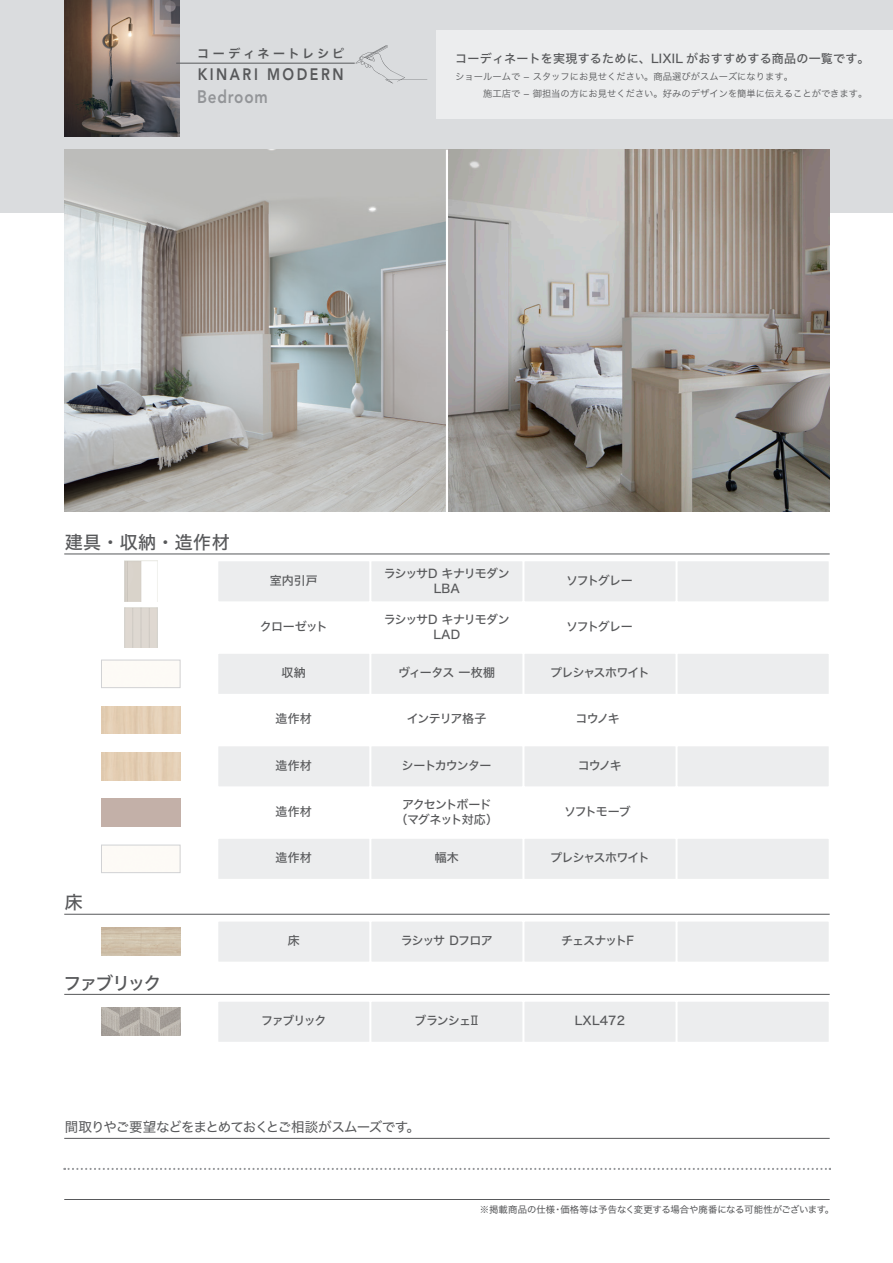
<style>
.page{position:relative;width:893px;height:1263px;background:#fff}
.page>*{position:absolute;margin:0;border:0;box-sizing:border-box;transform-origin:0 0}
.t1{font:18px "Hiragino Sans W5";letter-spacing:-.065em;color:#57585a}
.t2{font:800 18px "Avenir LT Std";letter-spacing:.05em;color:#939598;scale:.85 1}
.t3{font:800 16.5px "Avenir LT Std";letter-spacing:.18em;color:#57585a;scale:.85 1}
.t4{font:13.5px "Hiragino Sans W4";letter-spacing:-.06em;color:#57585a}
.t5{font:12px/15px "Hiragino Sans W5";letter-spacing:-.055em;color:#57585a;text-align:center}
.t6{font:12px "Hiragino Sans W5";letter-spacing:.02em;color:#57585a}
.t7{font:12px "Hiragino Sans W5";letter-spacing:-.075em;color:#57585a}
.t8{font:12px/15px "Hiragino Sans W5";letter-spacing:-.08em;color:#57585a;text-align:center}
.t9{font:12px "Hiragino Sans W6";letter-spacing:.235em;color:#57585a}
.t10{font:9.3px/16.2px "Hiragino Sans W3";color:#57585a}
.t11{font:9.3px "Hiragino Sans W4";letter-spacing:-.01em;color:#57585a}
.s1{font-family:"Shin Go Pro"}
</style>
<div class="page">
<div style="left:216px;top:559px;width:155px;height:44px;background:#ecedee;border:2px solid #fff"></div>
<div style="left:369px;top:559px;width:155px;height:44px;background:#ecedee;border:2px solid #fff"></div>
<div style="left:523px;top:559px;width:154px;height:44px;background:#ecedee;border:2px solid #fff"></div>
<div style="left:676px;top:559px;width:155px;height:44px;background:#ecedee;border:2px solid #fff"></div>
<div style="left:216px;top:920px;width:155px;height:43px;background:#ecedee;border:2px solid #fff"></div>
<div style="left:369px;top:920px;width:155px;height:43px;background:#ecedee;border:2px solid #fff"></div>
<div style="left:523px;top:920px;width:154px;height:43px;background:#ecedee;border:2px solid #fff"></div>
<div style="left:676px;top:920px;width:155px;height:43px;background:#ecedee;border:2px solid #fff"></div>
<div style="left:216px;top:1000px;width:155px;height:44px;background:#ecedee;border:2px solid #fff"></div>
<div style="left:369px;top:1000px;width:155px;height:44px;background:#ecedee;border:2px solid #fff"></div>
<div style="left:523px;top:1000px;width:154px;height:44px;background:#ecedee;border:2px solid #fff"></div>
<div style="left:676px;top:1000px;width:155px;height:44px;background:#ecedee;border:2px solid #fff"></div>
<div style="left:216px;top:652px;width:155px;height:44px;background:#ecedee;border:2px solid #fff"></div>
<div style="left:369px;top:652px;width:155px;height:44px;background:#ecedee;border:2px solid #fff"></div>
<div style="left:523px;top:652px;width:154px;height:44px;background:#ecedee;border:2px solid #fff"></div>
<div style="left:676px;top:652px;width:155px;height:44px;background:#ecedee;border:2px solid #fff"></div>
<div style="left:216px;top:744px;width:155px;height:44px;background:#ecedee;border:2px solid #fff"></div>
<div style="left:369px;top:744px;width:155px;height:44px;background:#ecedee;border:2px solid #fff"></div>
<div style="left:523px;top:744px;width:154px;height:44px;background:#ecedee;border:2px solid #fff"></div>
<div style="left:676px;top:744px;width:155px;height:44px;background:#ecedee;border:2px solid #fff"></div>
<div style="left:216px;top:837px;width:155px;height:44px;background:#ecedee;border:2px solid #fff"></div>
<div style="left:369px;top:837px;width:155px;height:44px;background:#ecedee;border:2px solid #fff"></div>
<div style="left:523px;top:837px;width:154px;height:44px;background:#ecedee;border:2px solid #fff"></div>
<div style="left:676px;top:837px;width:155px;height:44px;background:#ecedee;border:2px solid #fff"></div>
<div style="left:0;top:0;width:893px;height:213px;background:#dadcde"></div>
<img style="left:64px;top:0;width:115px;height:136px">
<div style="left:437px;top:30px;width:456px;height:89px;background:#ecedee"></div>
<hr style="left:176px;top:63px;width:179px;height:1px;background:#57585a">
<hr style="left:64px;top:553px;width:766px;height:1px;background:#57585a">
<hr style="left:64px;top:1138px;width:766px;height:1px;background:#57585a">
<svg style="left:64px;top:1168px;width:767px;height:2px"></svg>
<hr style="left:64px;top:1199px;width:766px;height:1px;background:#57585a">
<svg style="left:355px;top:45px;width:72px;height:39px"></svg>
<img style="left:101px;top:752px;width:79px;height:28px">
<img style="left:101px;top:706px;width:79px;height:28px">
<hr style="left:64px;top:914px;width:766px;height:1px;background:#57585a">
<div style="left:101px;top:845px;width:79px;height:28px;border:1px solid #d1d2d4"></div>
<div style="left:101px;top:660px;width:79px;height:28px;border:1px solid #d1d2d4"></div>
<img style="left:101px;top:928px;width:79px;height:27px">
<hr style="left:64px;top:994px;width:766px;height:1px;background:#57585a">
<img style="left:101px;top:1008px;width:79px;height:27px">
<img style="left:124px;top:561px;width:18px;height:40px">
<img style="left:64px;top:149px;width:766px;height:363px">
<hr style="left:446px;top:149px;width:2px;height:182px;background:#fff">
<hr style="left:446px;top:331px;width:2px;height:181px;background:#fff">
<img style="left:124px;top:607px;width:33px;height:41px">
<p class="t9" style="left:197px;top:43px;width:149px">コーディネートレシピ</p>
<h2 class="t3" style="left:198px;top:65px;width:173px">KINARI MODERN</h2>
<h1 class="t2" style="left:197px;top:86px;width:85px">Bedroom</h1>
<p class="t6" style="left:455px;top:48px;width:416px">コーディネートを実現するために、LIXIL がおすすめする商品の一覧です。</p>
<p class="t10" style="left:455px;top:68px;width:414px">ショールームで - スタッフにお見せください。商品選びがスムーズになります。<br>　　　施工店で - 御担当の方にお見せください。好みのデザインを簡単に伝えることができます。</p>
<h1 class="t1" style="left:65px;top:526px;width:166px">建具・収納・造作材</h1>
<p class="t5" style="left:270px;top:572px;width:49px">室内引戸</p>
<p class="t5" style="left:384px;top:565px;width:128px">ラシッサD キナリモダン<br>LBA</p>
<p class="t5" style="left:384px;top:612px;width:128px">ラシッサD キナリモダン<br>LAD</p>
<p class="t5" style="left:566px;top:572px;width:68px">ソフトグレー</p>
<p class="t5" style="left:260px;top:618px;width:69px">クローゼット</p>
<p class="t5" style="left:566px;top:618px;width:68px">ソフトグレー</p>
<p class="t5" style="left:282px;top:664px;width:26px">収納</p>
<p class="t5" style="left:398px;top:664px;width:98px">ヴィータス 一枚棚</p>
<p class="t7" style="left:550px;top:662px;width:101px">プレシャスホワイト</p>
<p class="t5" style="left:275px;top:711px;width:38px">造作材</p>
<p class="t7" style="left:407px;top:708px;width:81px">インテリア格子</p>
<p class="t5" style="left:576px;top:711px;width:46px">コウノキ</p>
<p class="t5" style="left:275px;top:757px;width:38px">造作材</p>
<p class="t5" style="left:402px;top:757px;width:91px">シートカウンター</p>
<p class="t5" style="left:578px;top:757px;width:46px">コウノキ</p>
<p class="t8" style="left:395px;top:797px;width:104px">アクセントボード（マグネット対応）</p>
<p class="t5" style="left:275px;top:803px;width:38px">造作材</p>
<p class="t5" style="left:564px;top:803px;width:68px">ソフトモーブ</p>
<h1 class="t1" style="left:65px;top:886px;width:19px">床</h1>
<h1 class="t1" style="left:64px;top:967px;width:99px">ファブリック</h1>
<p class="t5" style="left:275px;top:849px;width:38px">造作材</p>
<p class="t5" style="left:435px;top:849px;width:26px">幅木</p>
<p class="t7" style="left:550px;top:847px;width:101px">プレシャスホワイト</p>
<p class="t5" style="left:288px;top:932px;width:13px">床</p>
<p class="t8" style="left:401px;top:932px;width:93px">ラシッサ Dフロア</p>
<p class="t7" style="left:561px;top:929px;width:74px">チェスナットF</p>
<p class="t5" style="left:261px;top:1012px;width:67px">ファブリック</p>
<p class="t5" style="left:414px;top:1012px;width:67px">ブランシェ<span class="s1">Ⅱ</span></p>
<p class="t5" style="left:575px;top:1012px;width:52px">LXL472</p>
<p class="t4" style="left:65px;top:1115px;width:357px">間取りやご要望などをまとめておくとご相談がスムーズです。</p>
<p class="t11" style="left:480px;top:1201px;width:356px">※掲載商品の仕様・価格等は予告なく変更する場合や廃番になる可能性がございます。</p>
</div>
